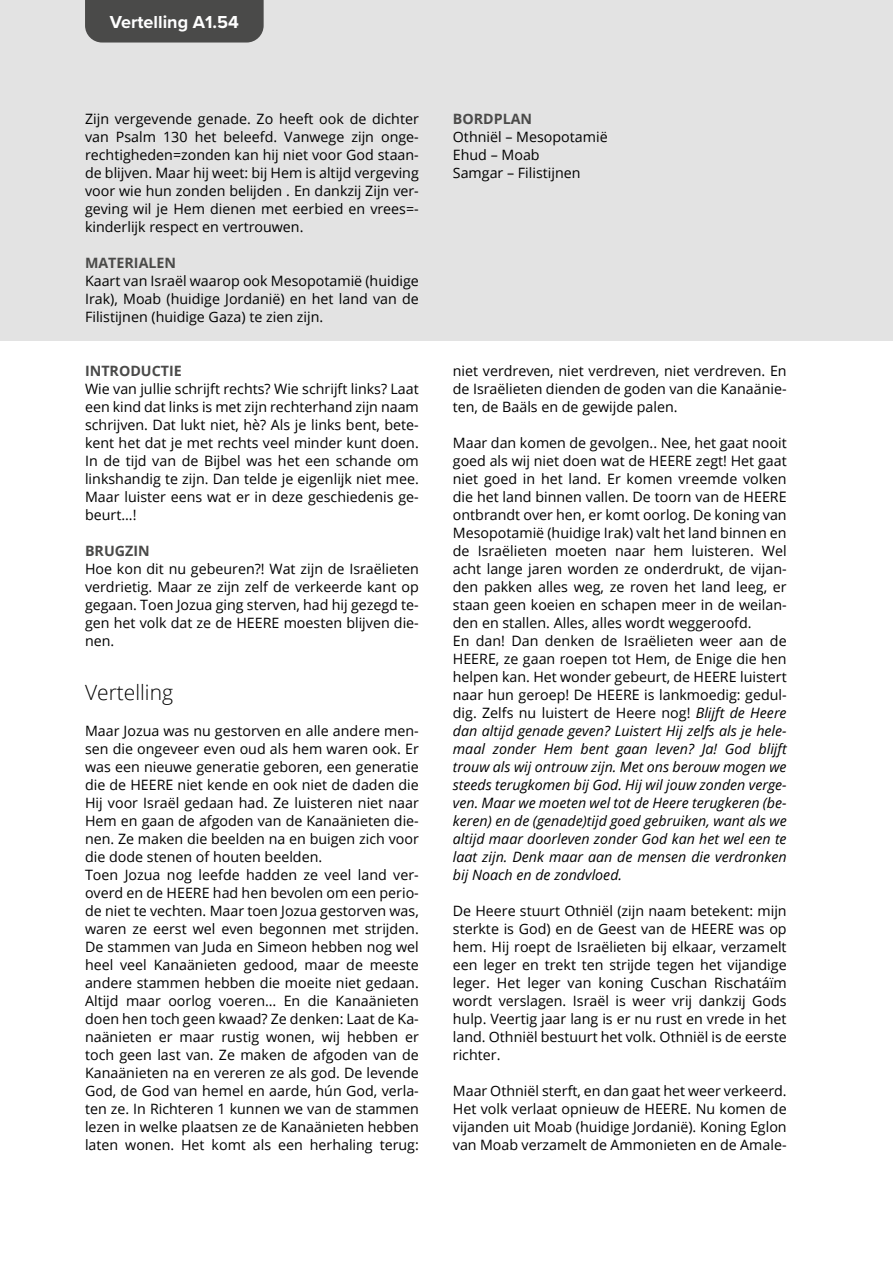
<style>
.page{position:relative;width:893px;height:1263px;background:#fff}
.page>*{position:absolute;margin:0;border:0;box-sizing:border-box;transform-origin:0 0}
.t1{font:300 21px "Open Sans";color:#000}
.t2{font:700 18px "Proxima Nova";color:#fff}
.t3{font:14.25px/18px "Open Sans";color:#000;text-align:justify}
.t4{font:700 14.25px "Open Sans";color:#4a4a49}
.s1{font-style:italic}
</style>
<div class="page">
<div style="left:0;top:0;width:893px;height:340px;background:#e3e3e3"></div>
<div style="left:85px;top:0;width:179px;height:43px;background:#4a4a49"></div>
<p class="t2" style="left:110px;top:9px;width:130px">Vertelling A1.54</p>
<p class="t3" style="left:85px;top:110px;width:335px">Zijn vergevende genade. Zo heeft ook de dichter van Psalm 130 het beleefd. Vanwege zijn onge&shy;rechtigheden=zonden kan hij niet voor God staan&shy;de blijven. Maar hij weet: bij Hem is altijd vergeving voor wie hun zonden belijden . En dankzij Zijn ver&shy;geving wil je Hem dienen met eerbied en vrees=- kinderlijk respect en vertrouwen.</p>
<p class="t4" style="left:85px;top:253px;width:93px">MATERIALEN</p>
<p class="t3" style="left:85px;top:272px;width:335px">Kaart van Israël waarop ook Mesopotamië (huidige Irak), Moab (huidige Jordanië) en het land van de Filistijnen (huidige Gaza) te zien zijn.</p>
<p class="t4" style="left:85px;top:361px;width:98px">INTRODUCTIE</p>
<p class="t3" style="left:85px;top:380px;width:335px">Wie van jullie schrijft rechts? Wie schrijft links? Laat een kind dat links is met zijn rechterhand zijn naam schrijven. Dat lukt niet, hè? Als je links bent, bete&shy;kent het dat je met rechts veel minder kunt doen.<br>In de tijd van de Bijbel was het een schande om linkshandig te zijn. Dan telde je eigenlijk niet mee.<br>Maar luister eens wat er in deze geschiedenis ge&shy;beurt...!</p>
<p class="t4" style="left:85px;top:541px;width:66px">BRUGZIN</p>
<p class="t3" style="left:85px;top:560px;width:335px">Hoe kon dit nu gebeuren?! Wat zijn de Israëlieten verdrietig. Maar ze zijn zelf de verkeerde kant op gegaan. Toen Jozua ging sterven, had hij gezegd te&shy;gen het volk dat ze de HEERE moesten blijven die&shy;nen.</p>
<h1 class="t1" style="left:85px;top:678px;width:89px">Vertelling</h1>
<p class="t3" style="left:85px;top:722px;width:335px;text-align:left">Maar Jozua was nu gestorven en alle andere men&shy;sen die ongeveer even oud als hem waren ook. Er was een nieuwe generatie geboren, een generatie die de HEERE niet kende en ook niet de daden die Hij voor Israël gedaan had. Ze luisteren niet naar Hem en gaan de afgoden van de Kanaänieten die&shy;nen. Ze maken die beelden na en buigen zich voor die dode stenen of houten beelden.<br>Toen Jozua nog leefde hadden ze veel land ver&shy;overd en de HEERE had hen bevolen om een perio&shy;de niet te vechten. Maar toen Jozua gestorven was, waren ze eerst wel even begonnen met strijden.<br>De stammen van Juda en Simeon hebben nog wel heel veel Kanaänieten gedood, maar de meeste andere stammen hebben die moeite niet gedaan.<br>Altijd maar oorlog voeren… En die Kanaänieten doen hen toch geen kwaad? Ze denken: Laat de Ka&shy;naänieten er maar rustig wonen, wij hebben er toch geen last van. Ze maken de afgoden van de Kanaänieten na en vereren ze als god. De levende God, de God van hemel en aarde, hún God, verla&shy;ten ze. In Richteren 1 kunnen we van de stammen lezen in welke plaatsen ze de Kanaänieten hebben laten wonen. Het komt als een herhaling terug:</p>
<p class="t4" style="left:453px;top:109px;width:81px">BORDPLAN</p>
<p class="t3" style="left:453px;top:128px;width:156px;text-align:left">Othniël – Mesopotamië<br>Ehud – Moab<br>Samgar – Filistijnen</p>
<p class="t3" style="left:453px;top:362px;width:335px">niet verdreven, niet verdreven, niet verdreven. En de Israëlieten dienden de goden van die Kanaänie&shy;ten, de Baäls en de gewijde palen.</p>
<p class="t3" style="left:453px;top:434px;width:335px;text-align:left">Maar dan komen de gevolgen.. Nee, het gaat nooit goed als wij niet doen wat de HEERE zegt! Het gaat niet goed in het land. Er komen vreemde volken die het land binnen vallen. De toorn van de HEERE ontbrandt over hen, er komt oorlog. De koning van Mesopotamië (huidige Irak) valt het land binnen en de Israëlieten moeten naar hem luisteren. Wel acht lange jaren worden ze onderdrukt, de vijan&shy;den pakken alles weg, ze roven het land leeg, er staan geen koeien en schapen meer in de weilan&shy;den en stallen. Alles, alles wordt weggeroofd.<br>En dan! Dan denken de Israëlieten weer aan de HEERE, ze gaan roepen tot Hem, de Enige die hen helpen kan. Het wonder gebeurt, de HEERE luistert naar hun geroep! De HEERE is lankmoedig: gedul&shy;dig. Zelfs nu luistert de Heere nog! <span class="s1">Blijft de Heere dan altijd genade geven? Luistert Hij zelfs als je hele&shy;maal zonder Hem bent gaan leven? Ja! God blijft trouw als wij ontrouw zijn. Met ons berouw mogen we steeds terugkomen bij God. Hij wil jouw zonden verge&shy;ven. Maar we moeten wel tot de Heere terugkeren (be&shy;keren) en de (genade)tijd goed gebruiken, want als we altijd maar doorleven zonder God kan het wel een te laat zijn. Denk maar aan de mensen die verdronken bij Noach en de zondvloed.</span></p>
<p class="t3" style="left:453px;top:902px;width:335px">De Heere stuurt Othniël (zijn naam betekent: mijn sterkte is God) en de Geest van de HEERE was op hem. Hij roept de Israëlieten bij elkaar, verzamelt een leger en trekt ten strijde tegen het vijandige leger. Het leger van koning Cuschan Rischatáïm wordt verslagen. Israël is weer vrij dankzij Gods hulp. Veertig jaar lang is er nu rust en vrede in het land. Othniël bestuurt het volk. Othniël is de eerste richter.</p>
<p class="t3" style="left:453px;top:1082px;width:335px">Maar Othniël sterft, en dan gaat het weer verkeerd.<br>Het volk verlaat opnieuw de HEERE. Nu komen de vijanden uit Moab (huidige Jordanië). Koning Eglon van Moab verzamelt de Ammonieten en de Amale-</p>
</div>
